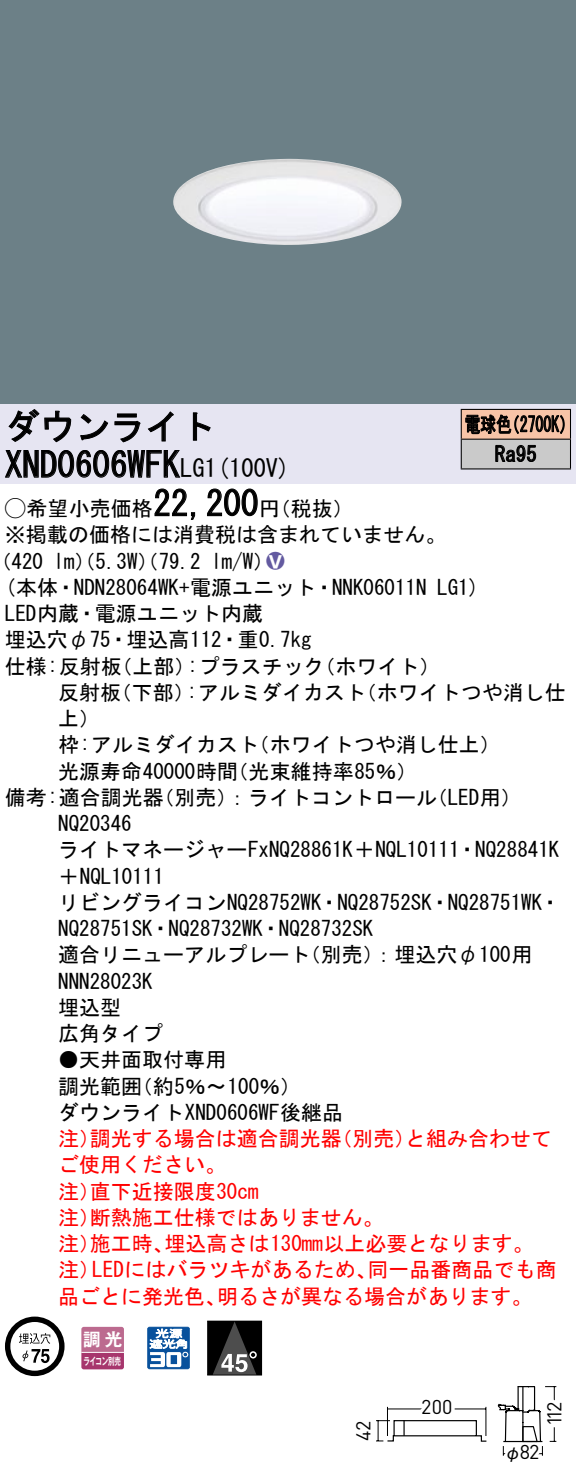
<style>
.page{position:relative;width:576px;height:1478px;background:#fff}
.page>*{position:absolute;margin:0;border:0;box-sizing:border-box;transform-origin:0 0}
.t1{font:35px "MS Gothic";color:#000}
.t2{font:24.5px "MS Gothic";color:#000}
.t3{font:21px/26.2px "MS Gothic";color:#000}
.t4{font:21px/26.2px "MS Gothic";color:#f00}
.t5{font:21px/29.8px "MS Gothic";color:#000;scale:.75 1}
.t6{font:21px "Ford Classification 1";color:#635aa0}
.t7{font:19.95px "DINOT";letter-spacing:-.02em;color:#000}
.t8{font:17.5px "Gothic MB101 Pro De Bold 90 pv RKSJ H";color:#fff}
.t9{font:17.5px "Gothic BBB Pro Medium 90 pv RKSJ H";color:#000}
.t10{font:10.15px "Gothic MB101 Pro De Bold 90 pv RKSJ H";letter-spacing:-.05em;color:#fff;scale:.65 1}
.s1{font-size:24.5px}
.s2{font-family:"Ford Classification 1"}
.s3{color:#fff}
</style>
<div class="page">
<div style="left:0;top:0;width:575px;height:404px;background:#6c8087"></div>
<img style="left:173px;top:159px;width:229px;height:86px">
<div style="left:0;top:404px;width:575px;height:79px;background:#e6e5f2"></div>
<svg style="left:8px;top:409px;width:64px;height:34px"></svg>
<svg style="left:80px;top:413px;width:60px;height:30px"></svg>
<svg style="left:147px;top:411px;width:26px;height:31px"></svg>
<svg style="left:192px;top:412px;width:19px;height:29px"></svg>
<svg style="left:5px;top:450px;width:176px;height:28px"></svg>
<svg style="left:154px;top:488px;width:42px;height:32px"></svg>
<svg style="left:207px;top:488px;width:51px;height:29px"></svg>
<svg style="left:5px;top:1317px;width:59px;height:59px"></svg>
<svg style="left:81px;top:1327px;width:43px;height:42px;background:#b45883"></svg>
<hr style="left:81px;top:1352px;width:43px;height:1px;background:#fff">
<svg style="left:147px;top:1327px;width:43px;height:42px"></svg>
<div style="left:207px;top:1321px;width:54px;height:54px;background:#000"></div>
<svg style="left:213px;top:1322px;width:43px;height:53px"></svg>
<div style="left:461px;top:409px;width:109px;height:30px;background:#f7c4a7"></div>
<div style="left:461px;top:439px;width:109px;height:30px;background:#cacaca"></div>
<hr style="left:460px;top:409px;width:110px;height:1px;background:#000">
<hr style="left:569px;top:410px;width:2px;height:29px;background:#000">
<hr style="left:460px;top:439px;width:110px;height:1px;background:#000">
<hr style="left:569px;top:440px;width:2px;height:28px;background:#000">
<hr style="left:460px;top:468px;width:110px;height:2px;background:#000">
<svg style="left:460px;top:410px;width:104px;height:58px"></svg>
<svg style="left:376px;top:1406px;width:111px;height:36px"></svg>
<svg style="left:497px;top:1386px;width:60px;height:70px"></svg>
<h1 class="t1" style="left:5px;top:409px;width:212px">ダウンライト</h1>
<p class="t2" style="left:204px;top:456px;width:87px">(1 100 (V</p>
<h1 class="t1" style="left:5px;top:447px;width:201px">XND0606WFK<span class="s1">LG</span></h1>
<h1 class="t1" style="left:153px;top:486px;width:106px">22,200</h1>
<p class="t3" style="left:5px;top:495px;width:442px"><span class="s2">A</span>希望小売価格<br>※掲載の価格には消費税は含まれていません。</p>
<p class="t6" style="left:266px;top:550px;width:19px">2<span class="s3">8</span></p>
<p class="t3" style="left:259px;top:495px;width:96px">（円税抜(</p>
<p class="t3" style="left:211px;top:548px;width:64px">l m (W/</p>
<p class="t3" style="left:-9px;top:548px;width:54px">（420</p>
<p class="t3" style="left:54px;top:548px;width:149px">lm）（5.3 ）（W 79.2</p>
<p class="t5" style="left:494px;top:409px;width:57px;text-indent:-30px">電球色<br>Ra95</p>
<p class="t5" style="left:504px;top:409px;width:96px">（2700 (K</p>
<p class="t3" style="left:5px;top:574px;width:423px">(本体・NDN28064WK+電源ユニット・NNK06011N</p>
<p class="t3" style="left:5px;top:600px;width:259px">LED内蔵・電源ユニット内蔵</p>
<p class="t3" style="left:5px;top:627px;width:308px">埋込穴φ75・埋込高112・重0.7kg</p>
<p class="t3" style="left:314px;top:653px;width:127px">（ホワイト(</p>
<p class="t3" style="left:187px;top:653px;width:139px">:プラスチック</p>
<p class="t3" style="left:5px;top:653px;width:118px">仕様:反射板</p>
<p class="t3" style="left:111px;top:653px;width:85px">（上部）</p>
<p class="t3" style="left:437px;top:574px;width:44px">LG (1</p>
<p class="t3" style="left:58px;top:679px;width:64px">反射板上(</p>
<p class="t3" style="left:111px;top:679px;width:85px">（下部）</p>
<p class="t3" style="left:187px;top:679px;width:181px">:アルミダイカスト</p>
<p class="t3" style="left:355px;top:679px;width:211px">（ホワイトつや消し仕</p>
<p class="t3" style="left:227px;top:732px;width:191px;text-indent:-169px">枠:アルミダイカスト<br>（光束維持率85％(</p>
<p class="t3" style="left:248px;top:732px;width:254px">（ホワイトつや消し仕上(</p>
<p class="t3" style="left:58px;top:758px;width:181px">光源寿命40000時間</p>
<p class="t3" style="left:5px;top:784px;width:160px">備考:適合調光器</p>
<p class="t3" style="left:58px;top:810px;width:75px">NQ20346</p>
<p class="t3" style="left:58px;top:837px;width:502px">ライトマネージャーFxNQ28861 ＋K NQL10111・NQ28841K</p>
<p class="t3" style="left:58px;top:863px;width:107px">＋NQL10111</p>
<p class="t3" style="left:58px;top:889px;width:504px">リビングライコンNQ28752WK・NQ28752SK・NQ28751WK・</p>
<p class="t3" style="left:58px;top:915px;width:317px">NQ28751SK・NQ28732WK・NQ28732SK</p>
<p class="t3" style="left:300px;top:942px;width:234px">（別売：）埋込穴φ100用</p>
<p class="t3" style="left:153px;top:784px;width:285px">（別売：）ライトコントロール</p>
<p class="t3" style="left:426px;top:784px;width:97px">（LED用(</p>
<p class="t3" style="left:58px;top:942px;width:254px">適合リニューアルプレート<br>NNN28023K<br>埋込型<br>広角タイプ</p>
<p class="t3" style="left:132px;top:1047px;width:171px;text-indent:-74px">●天井面取付専用<br>（約5％〜100％(</p>
<p class="t3" style="left:58px;top:1073px;width:286px">調光範囲<br>ダウンライトXND0606WF後継品</p>
<p class="t4" style="left:90px;top:1125px;width:253px">調光する場合は適合調光器</p>
<p class="t4" style="left:331px;top:1125px;width:85px">（別売）</p>
<p class="t4" style="left:405px;top:1125px;width:148px">と組み合わせて</p>
<p class="t4" style="left:58px;top:1125px;width:43px">注）</p>
<p class="t4" style="left:58px;top:1152px;width:169px">ご使用ください。</p>
<p class="t4" style="left:90px;top:1178px;width:170px">直下近接限度30cm</p>
<p class="t4" style="left:90px;top:1178px;width:295px;text-indent:-32px">注）<br>断熱施工仕様ではありません。</p>
<p class="t4" style="left:58px;top:1204px;width:43px">注）</p>
<p class="t4" style="left:164px;top:1230px;width:370px">埋込高さは130mm以上必要となります。</p>
<p class="t4" style="left:90px;top:1230px;width:85px">施工時、</p>
<p class="t4" style="left:58px;top:1230px;width:43px">注）</p>
<p class="t4" style="left:92px;top:1257px;width:286px">LEDにはバラツキがあるため、</p>
<p class="t4" style="left:367px;top:1257px;width:190px">同一品番商品でも商</p>
<p class="t4" style="left:58px;top:1257px;width:43px">注）</p>
<p class="t4" style="left:58px;top:1283px;width:169px">品ごとに発光色、</p>
<p class="t4" style="left:217px;top:1283px;width:317px">明るさが異なる場合があります。</p>
<p class="t8" style="left:83px;top:1325px;width:41px">調光</p>
<p class="t10" style="left:84px;top:1352px;width:59px">ライコン別売</p>
<p class="t7" style="left:349px;top:1441px;width:22px;rotate:-90deg">42</p>
<p class="t7" style="left:421px;top:1393px;width:33px">200</p>
<p class="t7" style="left:519px;top:1439px;width:21px">82</p>
<p class="t9" style="left:504px;top:1438px;width:19px">φ</p>
<p class="t7" style="left:540px;top:1426px;width:26px;rotate:-90deg">112</p>
</div>
